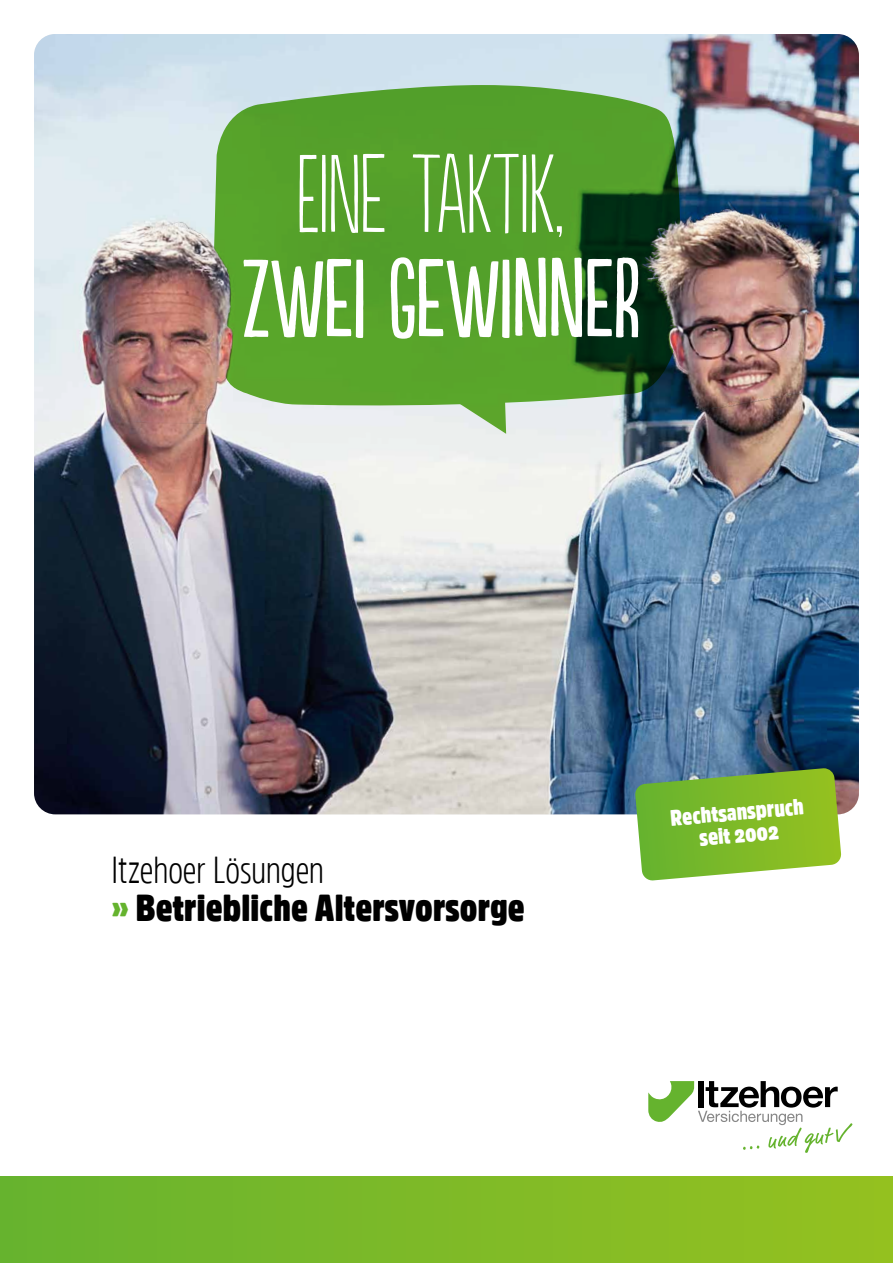
<style>
.page{position:relative;width:893px;height:1263px;background:#fff}
.page>*{position:absolute;margin:0;border:0;box-sizing:border-box;transform-origin:0 0}
.t1{font:105px "Populaire";letter-spacing:-.015em;color:#fff}
.t2{font:300 105px "Populaire";letter-spacing:-.015em;color:#fff}
.t3{font:900 37.5px/37.5px "Amsi Pro Cond";letter-spacing:.005em;color:#000}
.t4{font:900 22.5px/22.5px "Amsi Pro Cond";color:#fff;text-align:center}
.s1{font-weight:300}
.s2{color:#65b32e}
</style>
<div class="page">
<div style="left:0;top:1177px;width:893px;height:86px;background:linear-gradient(to right,#67b32f,#95c120)"></div>
<img style="left:34px;top:34px;width:825px;height:779px">
<svg style="left:648px;top:1081px;width:204px;height:72px"></svg>
<hr style="left:0;top:1177px;width:1px;height:86px;background:#66b32e">
<svg style="left:635px;top:768px;width:206px;height:113px;background:#85b943"></svg>
<h1 class="t2" style="left:296px;top:142px;width:270px">EINE TAKTIK,</h1>
<h1 class="t1" style="left:241px;top:241px;width:402px">ZWEI GEWINNER</h1>
<p class="t3" style="left:112px;top:850px;width:415px"><span class="s1">Itzehoer Lösungen<br></span><span class="s2">»</span> Betriebliche Altersvorsorge</p>
<p class="t4" style="left:669px;top:806px;width:135px;rotate:-5deg">Rechtsanspruch seit 2002</p>
</div>
